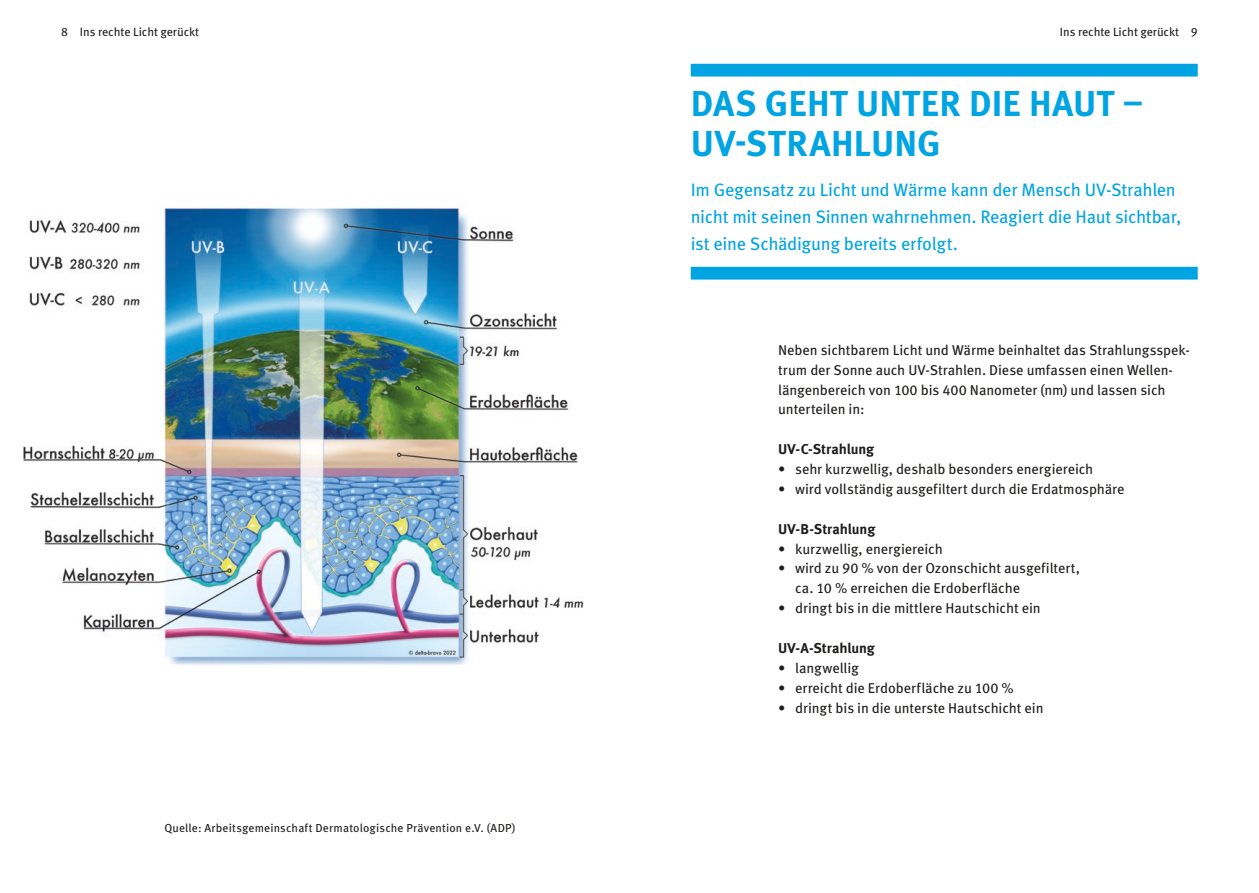
<style>
.page{position:relative;width:1259px;height:893px;background:#fff}
.page>*{position:absolute;margin:0;border:0;box-sizing:border-box;transform-origin:0 0}
.H1_24_26_5_Linie_oben_cyan{font:700 36px/39.8px "Meta Pro";letter-spacing:.005em;color:#00a4e3}
.Einleitung_12_18_Linie_cyan_unten{font:18px/27px "Meta Pro";letter-spacing:-.02em;color:#00a4e3}
.Fließ_9_5_13_25_schwarz{font:14.25px/19.8px "Meta Pro";letter-spacing:-.005em;color:#1d1d1b}
.Fließ_9_5_13_25_schwarz_bold{font:700 14.25px "Meta Pro";letter-spacing:-.005em;color:#1d1d1b}
.t1{font:12px "Meta Pro";letter-spacing:-.005em;color:#1d1d1b}
.Kleinsatz_7_75_11_schwarz{font:11.7px "Meta Pro";letter-spacing:.015em;color:#1d1d1b}
</style>
<div class="page">
<img style="left:23px;top:207px;width:561px;height:458px">
<div style="left:691px;top:64px;width:506px;height:13px;background:#00a4e3"></div>
<div style="left:691px;top:267px;width:506px;height:13px;background:#00a4e3"></div>
<p class="t1" style="left:61px;top:23px;width:139px">8 Ins rechte Licht gerückt</p>
<p class="t1" style="left:1060px;top:23px;width:139px">Ins rechte Licht gerückt 9</p>
<p class="H1_24_26_5_Linie_oben_cyan" style="left:691px;top:82px;width:454px">DAS GEHT UNTER DIE HAUT –<br>UV-STRAHLUNG</p>
<p class="Einleitung_12_18_Linie_cyan_unten" style="left:691px;top:175px;width:492px">Im Gegensatz zu Licht und Wärme kann der Mensch UV-Strahlen nicht mit seinen Sinnen wahrnehmen. Reagiert die Haut sichtbar, ist eine Schädigung bereits erfolgt.</p>
<p class="Kleinsatz_7_75_11_schwarz" style="left:164px;top:819px;width:352px">Quelle: Arbeitsgemeinschaft Dermatologische Prävention e.V. (ADP)</p>
<p class="Fließ_9_5_13_25_schwarz" style="left:778px;top:339px;width:413px">Neben sichtbarem Licht und Wärme beinhaltet das Strahlungsspek&shy;trum der Sonne auch UV-Strahlen. Diese umfassen einen Wellen&shy;längenbereich von 100 bis 400 Nanometer (nm) und lassen sich unterteilen in:</p>
<p class="Fließ_9_5_13_25_schwarz_bold" style="left:778px;top:438px;width:98px">UV-C-Strahlung</p>
<p class="Fließ_9_5_13_25_schwarz" style="left:778px;top:458px;width:317px">• sehr kurzwellig, deshalb besonders energiereich</p>
<p class="Fließ_9_5_13_25_schwarz" style="left:778px;top:478px;width:348px">• wird vollständig ausgefiltert durch die Erdatmosphäre</p>
<p class="Fließ_9_5_13_25_schwarz_bold" style="left:778px;top:518px;width:99px">UV-B-Strahlung</p>
<p class="Fließ_9_5_13_25_schwarz" style="left:778px;top:538px;width:166px">• kurzwellig, energiereich</p>
<p class="Fließ_9_5_13_25_schwarz" style="left:795px;top:558px;width:286px;text-indent:-17px">• wird zu 90 % von der Ozonschicht ausgefiltert, ca. 10 % erreichen die Erdoberfläche</p>
<p class="Fließ_9_5_13_25_schwarz" style="left:778px;top:597px;width:264px">• dringt bis in die mittlere Hautschicht ein</p>
<p class="Fließ_9_5_13_25_schwarz_bold" style="left:778px;top:637px;width:98px">UV-A-Strahlung</p>
<p class="Fließ_9_5_13_25_schwarz" style="left:778px;top:657px;width:82px">• langwellig</p>
<p class="Fließ_9_5_13_25_schwarz" style="left:778px;top:677px;width:237px">• erreicht die Erdoberfläche zu 100 %</p>
<p class="Fließ_9_5_13_25_schwarz" style="left:778px;top:697px;width:267px">• dringt bis in die unterste Hautschicht ein</p>
</div>
